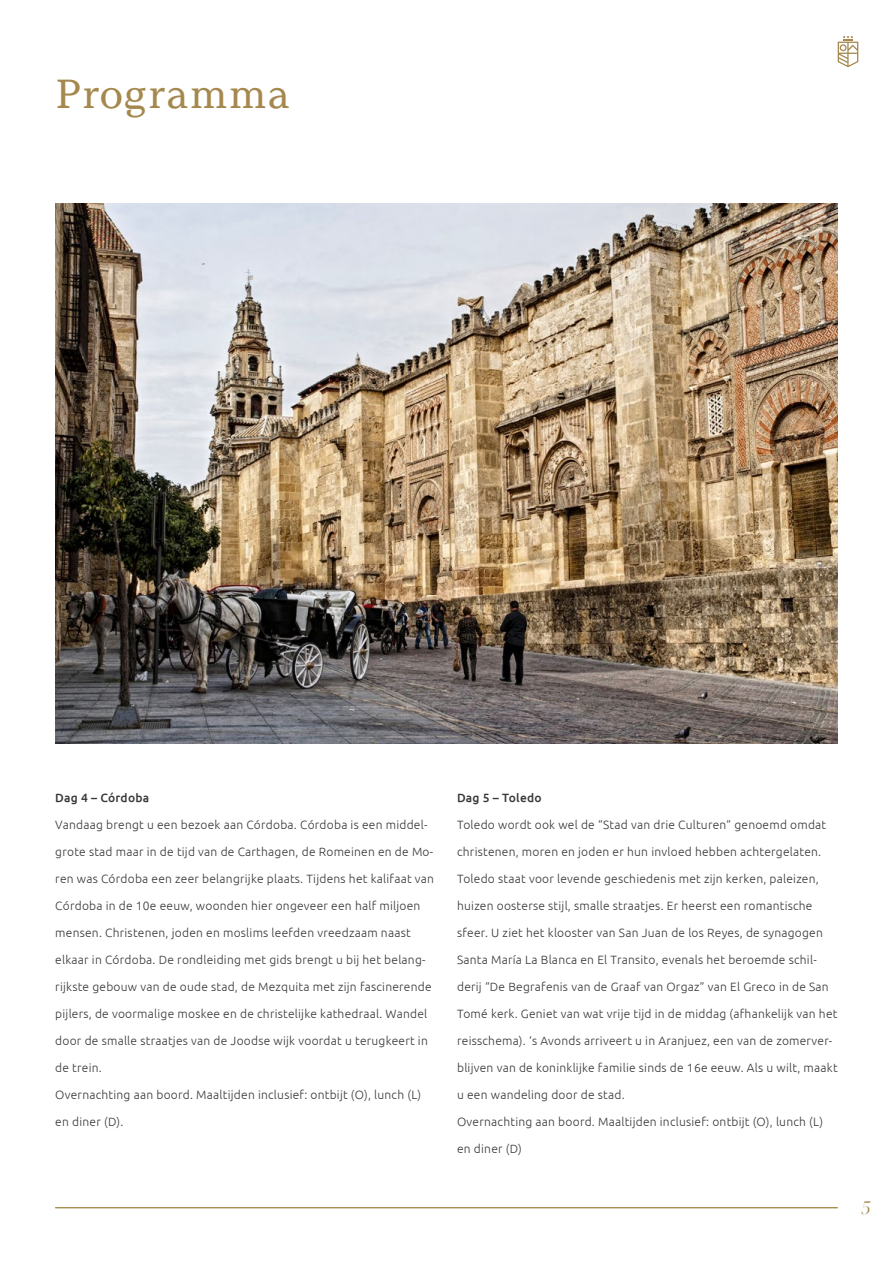
<style>
.page{position:relative;width:893px;height:1263px;background:#fff}
.page>*{position:absolute;margin:0;border:0;box-sizing:border-box;transform-origin:0 0}
.t1{font:40.5px "Argesta Text";color:#a5884e}
.t2{font:italic 18px "Argesta Hairline";color:#a5884e}
.t3{font:300 12px "Ubuntu";letter-spacing:.02em;color:#383837}
.t4{font:500 12px "Ubuntu";letter-spacing:.02em;color:#383837}
</style>
<div class="page">
<hr style="left:55px;top:1207px;width:783px;height:1px;background:#a5884e">
<svg style="left:838px;top:36px;width:20px;height:31px"></svg>
<img style="left:55px;top:204px;width:783px;height:540px">
<h1 class="t1" style="left:55px;top:69px;width:237px">Programma</h1>
<p class="t4" style="left:55px;top:790px;width:95px">Dag 4 – Córdoba</p>
<p class="t3" style="left:55px;top:818px;width:374px">Vandaag brengt u een bezoek aan Córdoba. Córdoba is een middel-</p>
<p class="t3" style="left:55px;top:845px;width:379px">grote stad maar in de tijd van de Carthagen, de Romeinen en de Mo-</p>
<p class="t3" style="left:55px;top:872px;width:380px">ren was Córdoba een zeer belangrijke plaats. Tijdens het kalifaat van</p>
<p class="t3" style="left:55px;top:899px;width:367px">Córdoba in de 10e eeuw, woonden hier ongeveer een half miljoen</p>
<p class="t3" style="left:55px;top:926px;width:357px">mensen. Christenen, joden en moslims leefden vreedzaam naast</p>
<p class="t3" style="left:55px;top:953px;width:372px">elkaar in Córdoba. De rondleiding met gids brengt u bij het belang-</p>
<p class="t3" style="left:55px;top:980px;width:378px">rijkste gebouw van de oude stad, de Mezquita met zijn fascinerende</p>
<p class="t3" style="left:55px;top:1007px;width:373px">pijlers, de voormalige moskee en de christelijke kathedraal. Wandel</p>
<p class="t3" style="left:55px;top:1034px;width:374px">door de smalle straatjes van de Joodse wijk voordat u terugkeert in</p>
<p class="t3" style="left:55px;top:1061px;width:48px">de trein.</p>
<p class="t3" style="left:55px;top:1088px;width:368px">Overnachting aan boord. Maaltijden inclusief: ontbijt (O), lunch (L)</p>
<p class="t3" style="left:55px;top:1115px;width:70px">en diner (D).</p>
<p class="t4" style="left:457px;top:790px;width:86px">Dag 5 – Toledo</p>
<p class="t3" style="left:457px;top:818px;width:371px">Toledo wordt ook wel de “Stad van drie Culturen” genoemd omdat</p>
<p class="t3" style="left:457px;top:845px;width:366px">christenen, moren en joden er hun invloed hebben achtergelaten.</p>
<p class="t3" style="left:457px;top:872px;width:363px">Toledo staat voor levende geschiedenis met zijn kerken, paleizen,</p>
<p class="t3" style="left:457px;top:899px;width:357px">huizen oosterse stijl, smalle straatjes. Er heerst een romantische</p>
<p class="t3" style="left:457px;top:926px;width:367px">sfeer. U ziet het klooster van San Juan de los Reyes, de synagogen</p>
<p class="t3" style="left:457px;top:953px;width:361px">Santa María La Blanca en El Transito, evenals het beroemde schil-</p>
<p class="t3" style="left:457px;top:980px;width:373px">derij “De Begrafenis van de Graaf van Orgaz” van El Greco in de San</p>
<p class="t3" style="left:457px;top:1007px;width:382px">Tomé kerk. Geniet van wat vrije tijd in de middag (afhankelijk van het</p>
<p class="t3" style="left:457px;top:1034px;width:377px">reisschema). ‘s Avonds arriveert u in Aranjuez, een van de zomerver-</p>
<p class="t3" style="left:457px;top:1061px;width:382px">blijven van de koninklijke familie sinds de 16e eeuw. Als u wilt, maakt</p>
<p class="t3" style="left:457px;top:1088px;width:169px">u een wandeling door de stad.</p>
<p class="t3" style="left:457px;top:1115px;width:368px">Overnachting aan boord. Maaltijden inclusief: ontbijt (O), lunch (L)</p>
<p class="t3" style="left:457px;top:1142px;width:66px">en diner (D)</p>
<h2 class="t2" style="left:860px;top:1197px;width:12px">5</h2>
</div>
